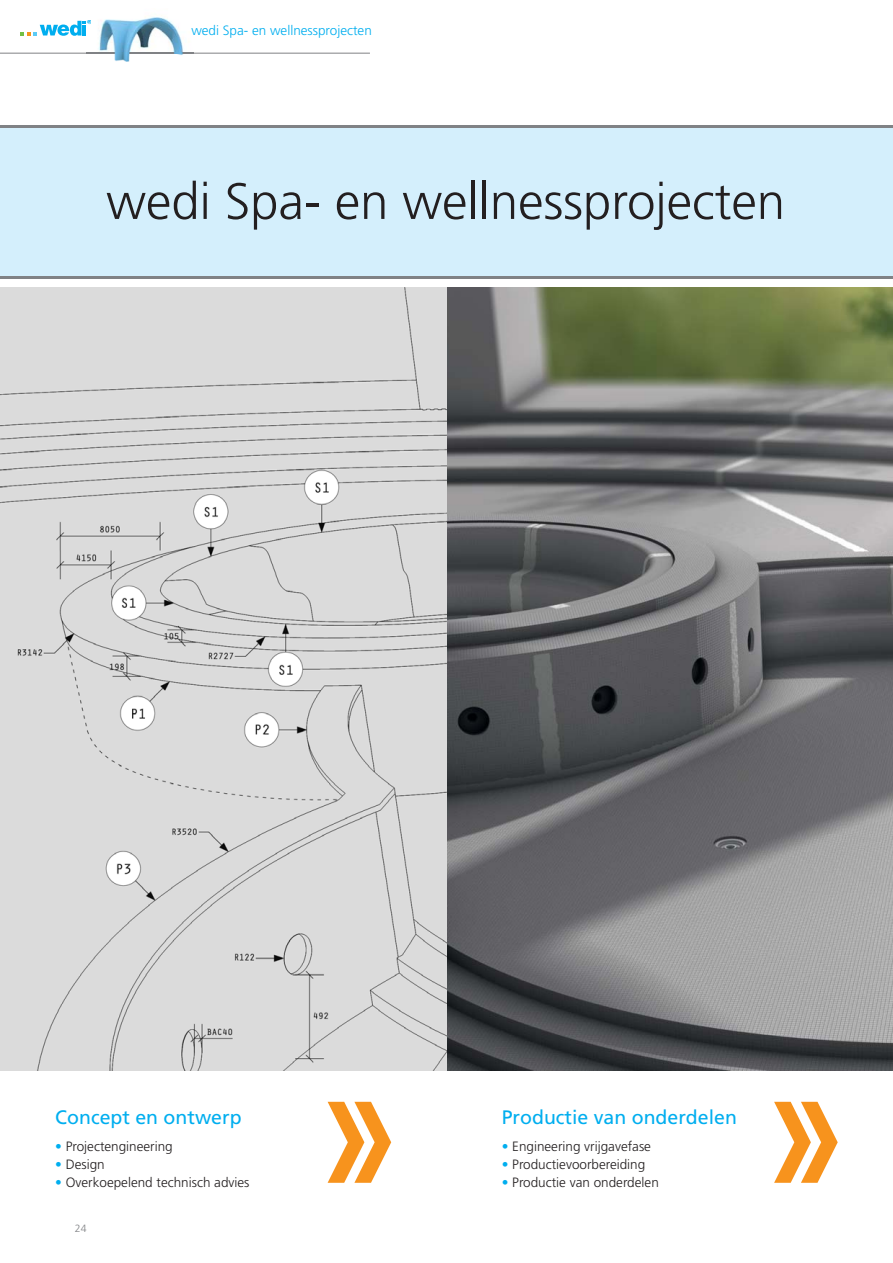
<style>
.page{position:relative;width:893px;height:1263px;background:#fff}
.page>*{position:absolute;margin:0;border:0;box-sizing:border-box;transform-origin:0 0}
.t1{font:300 51px "Frutiger LT Std";color:#231f20}
.t2{font:19.5px "Frutiger LT Std";color:#00aeef}
.t3{font:300 13.5px "Frutiger LT Std";color:#231f20}
.t4{font:300 13.5px "Frutiger LT Std";color:#00aeef}
.t5{font:300 10.5px "Frutiger LT Std";color:#808285}
.s1{color:#00aeef}
</style>
<div class="page">
<svg style="left:446px;top:287px;width:447px;height:783px;background:#6f706e"></svg>
<img style="left:0;top:287px;width:446px;height:783px">
<svg style="left:774px;top:1102px;width:64px;height:81px"></svg>
<svg style="left:328px;top:1102px;width:63px;height:81px"></svg>
<div style="left:0;top:125px;width:893px;height:153px;background:#d4effc"></div>
<hr style="left:0;top:276px;width:893px;height:2px;background:#808285">
<hr style="left:0;top:125px;width:893px;height:2px;background:#808285">
<svg style="left:20px;top:21px;width:67px;height:15px"></svg>
<hr style="left:0;top:53px;width:370px;height:1px;background:#808285">
<img style="left:87px;top:17px;width:107px;height:45px">
<img style="left:87px;top:21px;width:4px;height:15px">
<img style="left:87px;top:53px;width:107px;height:1px">
<p class="t4" style="left:191px;top:25px;width:182px">wedi Spa- en wellnessprojecten</p>
<h1 class="t1" style="left:106px;top:181px;width:680px">wedi Spa- en wellnessprojecten</h1>
<h2 class="t2" style="left:55px;top:1110px;width:188px">Concept en ontwerp</h2>
<p class="t3" style="left:55px;top:1141px;width:119px"><span class="s1">•</span> Projectengineering</p>
<p class="t3" style="left:55px;top:1159px;width:51px"><span class="s1">•</span> Design</p>
<p class="t3" style="left:55px;top:1177px;width:196px"><span class="s1">•</span> Overkoepelend technisch advies</p>
<p class="t5" style="left:75px;top:1224px;width:13px">24</p>
<h2 class="t2" style="left:502px;top:1110px;width:237px">Productie van onderdelen</h2>
<p class="t3" style="left:502px;top:1141px;width:151px"><span class="s1">•</span> Engineering vrijgavefase</p>
<p class="t3" style="left:502px;top:1159px;width:145px"><span class="s1">•</span> Productievoorbereiding</p>
<p class="t3" style="left:502px;top:1177px;width:159px"><span class="s1">•</span> Productie van onderdelen</p>
</div>
